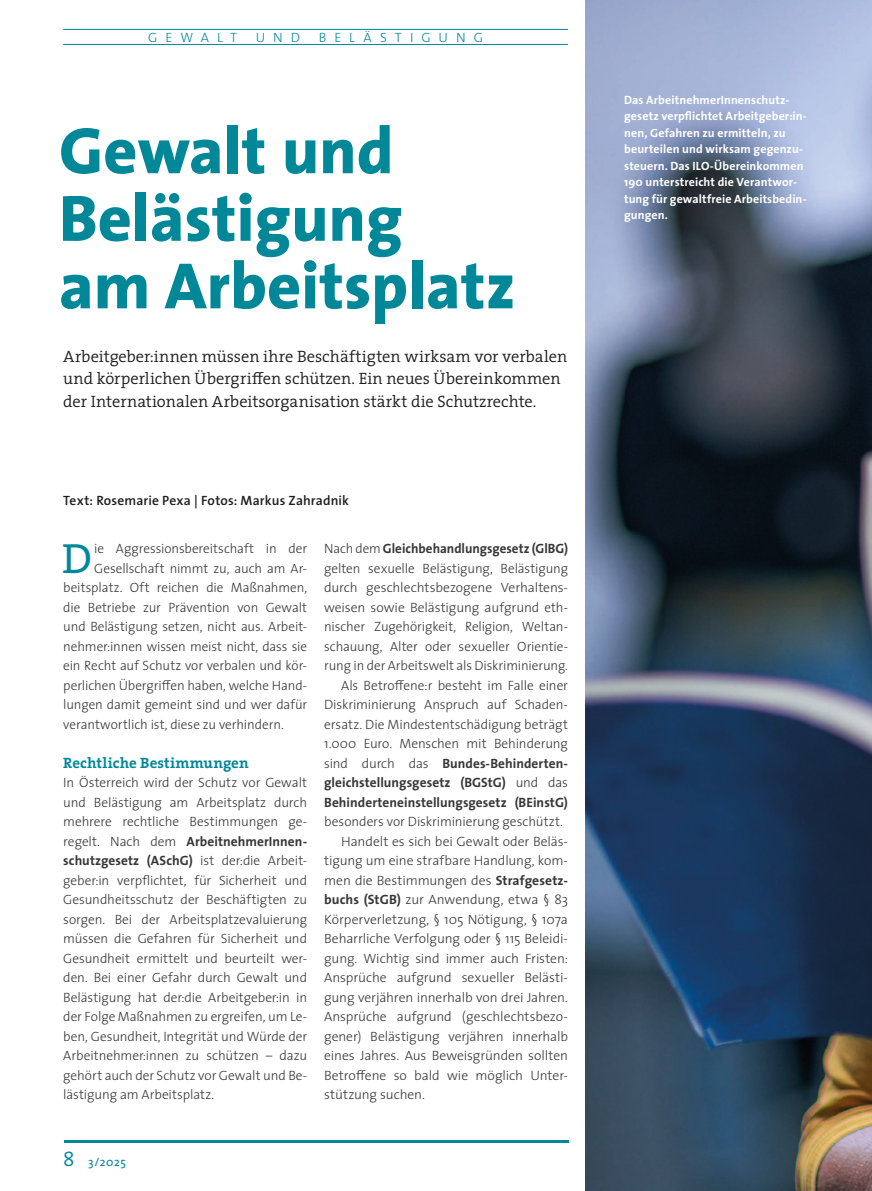
<style>
.page{position:relative;width:872px;height:1191px;background:#fff}
.page>*{position:absolute;margin:0;border:0;box-sizing:border-box;transform-origin:0 0}
.t1{font:800 66px/67.5px "The Sans";color:#089}
.t2{font:42.45px "The Serif";color:#089}
.t3{font:300 16.5px/22.5px "The Serif";color:#1d1d1b}
.t4{font:700 15px "The Serif";letter-spacing:.005em;color:#089}
.t5{font:300 13.5px/19.5px "The Sans";letter-spacing:-.005em;color:#373736;text-align:justify}
.t6{font:600 13.5px "The Sans";letter-spacing:.01em;color:#1d1d1b}
.t7{font:300 13.5px "The Sans";letter-spacing:.595em;color:#089}
.t8{font:700 12px/16.5px "The Sans";letter-spacing:.01em;color:#fff}
.t9{font:12px "The Sans";color:#089}
.s1{font-weight:700}
.s2{font-family:"The Serif Semi Light Caps";font-size:21px}
</style>
<div class="page">
<hr style="left:63px;top:29px;width:505px;height:1px;background:#089">
<hr style="left:63px;top:44px;width:505px;height:1px;background:#089">
<hr style="left:64px;top:1140px;width:505px;height:2px;background:#089">
<img style="left:585px;top:0;width:287px;height:1191px">
<p class="t7" style="left:148px;top:26px;width:90px">GEWALT</p>
<p class="t7" style="left:256px;top:26px;width:46px">UND</p>
<p class="t7" style="left:319px;top:26px;width:166px">BELÄSTIGUNG</p>
<h1 class="t1" style="left:59px;top:116px;width:458px">Gewalt und<br>Belästigung<br>am Arbeitsplatz</h1>
<p class="t3" style="left:63px;top:344px;width:505px">Arbeitgeber:innen müssen ihre Beschäftigten wirksam vor verbalen und körperlichen Übergriffen schützen. Ein neues Übereinkommen der Internationalen Arbeitsorganisation stärkt die Schutzrechte.</p>
<p class="t6" style="left:63px;top:489px;width:287px">Text: Rosemarie Pexa | Fotos: Markus Zahradnik</p>
<h2 class="t2" style="left:62px;top:523px;width:32px">D</h2>
<p class="t5" style="left:94px;top:538px;width:214px">ie Aggressionsbereitschaft in der</p>
<p class="t5" style="left:94px;top:558px;width:214px">Gesellschaft nimmt zu, auch am Ar-</p>
<p class="t5" style="left:63px;top:577px;width:245px">beitsplatz. Oft reichen die Maßnahmen,</p>
<p class="t5" style="left:63px;top:597px;width:245px">die Betriebe zur Prävention von Gewalt</p>
<p class="t5" style="left:63px;top:616px;width:245px">und Belästigung setzen, nicht aus. Arbeit-</p>
<p class="t5" style="left:63px;top:636px;width:245px">nehmer:innen wissen meist nicht, dass sie</p>
<p class="t5" style="left:63px;top:655px;width:245px">ein Recht auf Schutz vor verbalen und kör-</p>
<p class="t5" style="left:63px;top:675px;width:245px">perlichen Übergriffen haben, welche Hand-</p>
<p class="t5" style="left:63px;top:694px;width:245px">lungen damit gemeint sind und wer dafür</p>
<p class="t5" style="left:63px;top:714px;width:222px">verantwortlich ist, diese zu verhindern.</p>
<p class="t4" style="left:63px;top:750px;width:187px">Rechtliche Bestimmungen</p>
<p class="t5" style="left:63px;top:772px;width:245px">In Österreich wird der Schutz vor Gewalt und Belästigung am Arbeitsplatz durch mehrere rechtliche Bestimmungen ge&shy;regelt. Nach dem <span class="s1">ArbeitnehmerInnen&shy;schutzgesetz (ASchG)</span> ist der:die Arbeit&shy;geber:in verpflichtet, für Sicherheit und Gesundheitsschutz der Beschäftigten zu sorgen. Bei der Arbeitsplatzevaluierung müssen die Gefahren für Sicherheit und Gesundheit ermittelt und beurteilt wer&shy;den. Bei einer Gefahr durch Gewalt und Belästigung hat der:die Arbeitgeber:in in der Folge Maßnahmen zu ergreifen, um Le&shy;ben, Gesundheit, Integrität und Würde der Arbeitnehmer:innen zu schützen – dazu gehört auch der Schutz vor Gewalt und Be&shy;lästigung am Arbeitsplatz.</p>
<p class="t5" style="left:324px;top:538px;width:245px;text-align:right">Nach dem <span class="s1">Gleichbehandlungsgesetz (GlBG) </span>gelten sexuelle Belästigung, Belästigung durch geschlechtsbezogene Verhaltens&shy;weisen sowie Belästigung aufgrund eth&shy;nischer Zugehörigkeit, Religion, Weltan&shy;schauung, Alter oder sexueller Orientie&shy;rung in der Arbeitswelt als Diskriminierung.<br>Als Betroffene:r besteht im Falle einer Diskriminierung Anspruch auf Schaden&shy;ersatz. Die Mindestentschädigung beträgt 1.000 Euro. Menschen mit Behinderung sind durch das <span class="s1">Bundes-Behinderten&shy;gleichstellungsgesetz (BGStG)</span> und das <span class="s1">Behinderteneinstellungsgesetz (BEinstG)</span></p>
<p class="t5" style="left:324px;top:811px;width:240px">besonders vor Diskriminierung geschützt.</p>
<p class="t5" style="left:341px;top:831px;width:228px">Handelt es sich bei Gewalt oder Beläs-</p>
<p class="t5" style="left:324px;top:850px;width:245px">tigung um eine strafbare Handlung, kom-</p>
<p class="t5" style="left:324px;top:870px;width:245px">men die Bestimmungen des <span class="s1">Strafgesetz-</span></p>
<p class="t5" style="left:324px;top:889px;width:245px"><span class="s1">buchs (StGB)</span> zur Anwendung, etwa § 83</p>
<p class="t5" style="left:324px;top:909px;width:245px">Körperverletzung, § 105 Nötigung, § 107a</p>
<p class="t5" style="left:324px;top:928px;width:245px">Beharrliche Verfolgung oder § 115 Beleidi-</p>
<p class="t5" style="left:324px;top:948px;width:245px">gung. Wichtig sind immer auch Fristen:</p>
<p class="t5" style="left:324px;top:967px;width:245px">Ansprüche aufgrund sexueller Belästi-</p>
<p class="t5" style="left:324px;top:987px;width:245px">gung verjähren innerhalb von drei Jahren.</p>
<p class="t5" style="left:324px;top:1006px;width:245px">Ansprüche aufgrund (geschlechtsbezo-</p>
<p class="t5" style="left:324px;top:1026px;width:245px">gener) Belästigung verjähren innerhalb</p>
<p class="t5" style="left:324px;top:1045px;width:245px">eines Jahres. Aus Beweisgründen sollten</p>
<p class="t5" style="left:324px;top:1065px;width:245px">Betroffene so bald wie möglich Unter-</p>
<p class="t5" style="left:324px;top:1084px;width:102px">stützung suchen.</p>
<p class="t9" style="left:63px;top:1151px;width:64px"><span class="s2">8</span> 3/2025</p>
<p class="t8" style="left:624px;top:91px;width:184px">Das ArbeitnehmerInnenschutz&shy;gesetz verpflichtet Arbeitgeber:in&shy;nen, Gefahren zu ermitteln, zu beurteilen und wirksam gegenzu&shy;steuern. Das ILO-Übereinkommen<br>190 unterstreicht die Verantwor&shy;tung für gewaltfreie Arbeitsbedin&shy;gungen.</p>
</div>
